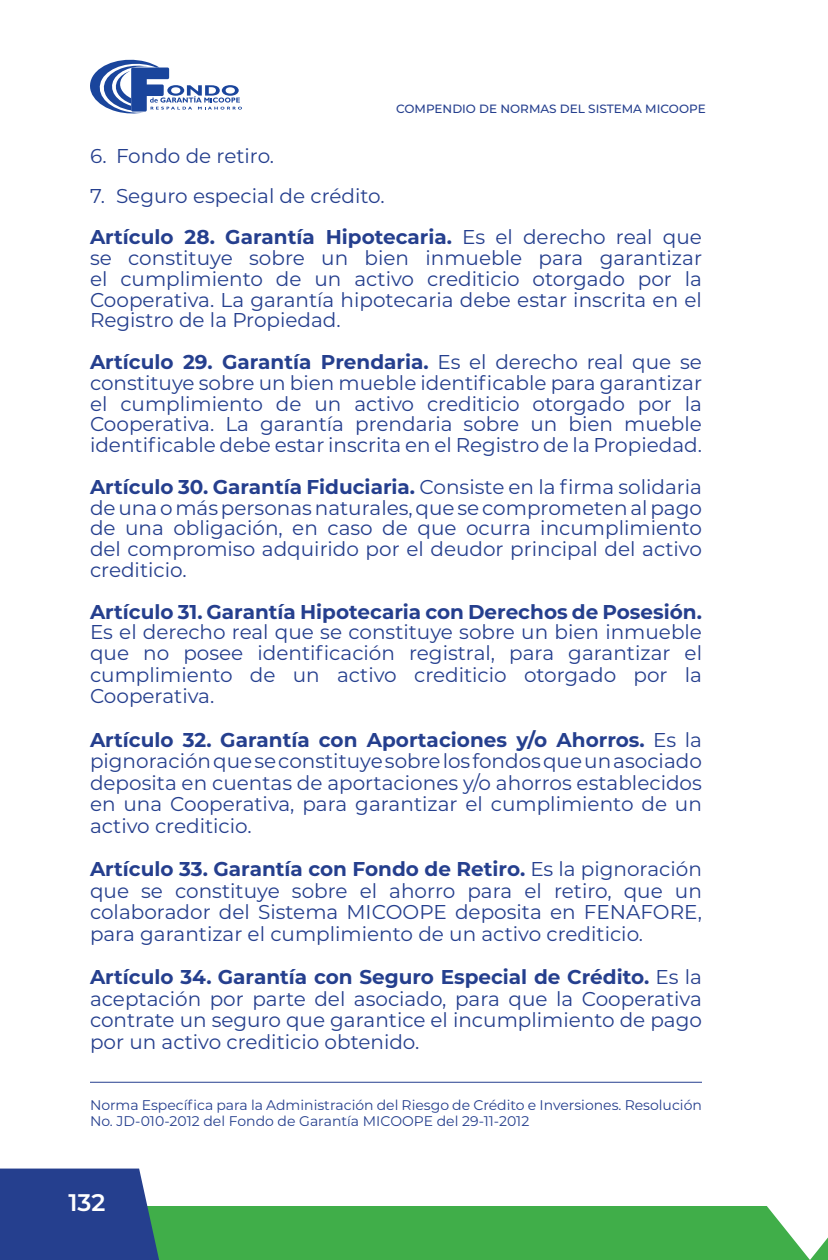
<style>
.page{position:relative;width:828px;height:1260px;background:#fff}
.page>*{position:absolute;margin:0;border:0;box-sizing:border-box;transform-origin:0 0}
.t1{font:600 24px "Montserrat";color:#fff}
.t2{font:20px/20.8px "Montserrat";color:#253f8e;text-align:justify}
.t3{font:700 20px "Montserrat";color:#253f8e}
.t4{font:14px/16px "Montserrat";color:#253f8e}
.t5{font:500 12px "Montserrat";color:#253f8e}
.s1{font-weight:700}
</style>
<div class="page">
<svg style="left:90px;top:59px;width:152px;height:55px"></svg>
<svg style="left:0;top:1169px;width:828px;height:91px"></svg>
<hr style="left:90px;top:1082px;width:612px;height:1px;background:#253f8e">
<p class="t5" style="left:396px;top:101px;width:311px">COMPENDIO DE NORMAS DEL SISTEMA MICOOPE</p>
<p class="t2" style="left:90px;top:145px;width:186px">6. Fondo de retiro.</p>
<p class="t2" style="left:90px;top:175px;width:613px;line-height:40.8px">7. Seguro especial de crédito.<br><span class="s1">Artículo 28. Garantía Hipotecaria.</span> Es el derecho real que</p>
<p class="t2" style="left:90px;top:247px;width:614px">se constituye sobre un bien inmueble para garantizar el cumplimiento de un activo crediticio otorgado por la Cooperativa. La garantía hipotecaria debe estar inscrita en el Registro de la Propiedad.</p>
<p class="t2" style="left:90px;top:351px;width:614px"><span class="s1">Artículo 29. Garantía Prendaria.</span> Es el derecho real que se constituye sobre un bien mueble identificable para garantizar el cumplimiento de un activo crediticio otorgado por la Cooperativa. La garantía prendaria sobre un bien mueble identificable debe estar inscrita en el Registro de la Propiedad.</p>
<p class="t2" style="left:90px;top:476px;width:614px"><span class="s1">Artículo 30. Garantía Fiduciaria.</span> Consiste en la firma solidaria de una o más personas naturales, que se comprometen al pago de una obligación, en caso de que ocurra incumplimiento del compromiso adquirido por el deudor principal del activo crediticio.</p>
<p class="t3" style="left:90px;top:597px;width:614px">Artículo 31. Garantía Hipotecaria con Derechos de Posesión.</p>
<p class="t2" style="left:90px;top:621px;width:614px;line-height:21.4px">Es el derecho real que se constituye sobre un bien inmueble que no posee identificación registral, para garantizar el cumplimiento de un activo crediticio otorgado por la Cooperativa.</p>
<p class="t2" style="left:90px;top:728px;width:614px;line-height:21.6px"><span class="s1">Artículo 32. Garantía con Aportaciones y/o Ahorros.</span> Es la pignoración que se constituye sobre los fondos que un asociado deposita en cuentas de aportaciones y/o ahorros establecidos en una Cooperativa, para garantizar el cumplimiento de un activo crediticio.</p>
<p class="t2" style="left:90px;top:858px;width:614px;line-height:21.6px"><span class="s1">Artículo 33. Garantía con Fondo de Retiro.</span> Es la pignoración que se constituye sobre el ahorro para el retiro, que un colaborador del Sistema MICOOPE deposita en FENAFORE, para garantizar el cumplimiento de un activo crediticio.</p>
<p class="t2" style="left:90px;top:966px;width:613px;line-height:21.6px"><span class="s1">Artículo 34. Garantía con Seguro Especial de Crédito.</span> Es la aceptación por parte del asociado, para que la Cooperativa contrate un seguro que garantice el incumplimiento de pago por un activo crediticio obtenido.</p>
<p class="t4" style="left:90px;top:1097px;width:613px">Norma Específica para la Administración del Riesgo de Crédito e Inversiones. Resolución<br>No. JD-010-2012 del Fondo de Garantía MICOOPE del 29-11-2012</p>
<p class="t1" style="left:68px;top:1186px;width:38px">132</p>
</div>
